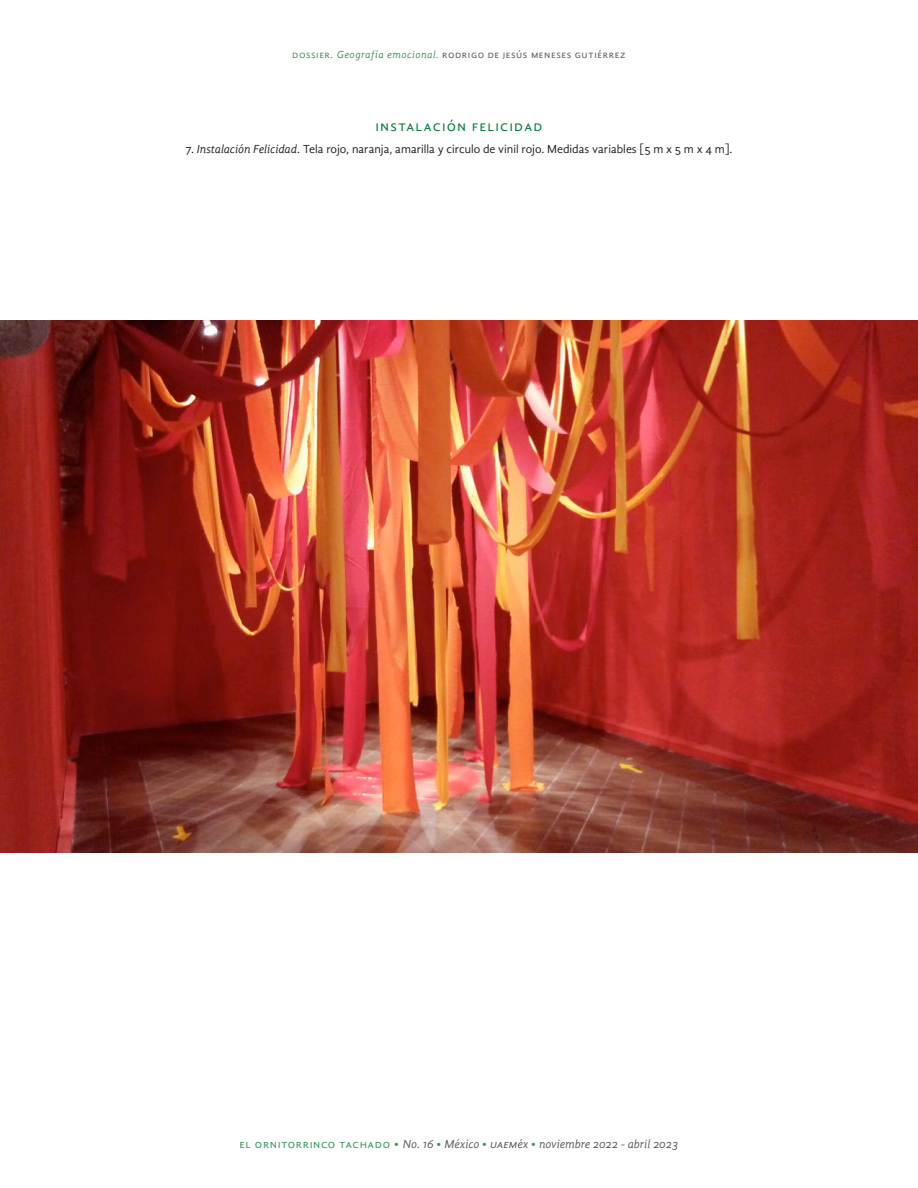
<style>
.page{position:relative;width:918px;height:1188px;background:#fff}
.page>*{position:absolute;margin:0;border:0;box-sizing:border-box;transform-origin:0 0}
.t1{font:15px "Gandhi Sans";letter-spacing:.075em;color:#007836}
.t2{font:12px "Gandhi Sans";color:#231f20}
.t3{font:italic 12px "Gandhi Sans";color:#57585a}
.t4{font:10.5px "Gandhi Sans";letter-spacing:.05em;color:#57585a}
.s1{color:#37935b}
.s2{font-style:italic;color:#37935b}
.s3{font-style:italic}
.s4{font-style:normal;color:#37935b}
</style>
<div class="page">
<img style="left:0;top:321px;width:918px;height:531px">
<p class="t4" style="left:292px;top:48px;width:335px"><span class="s1">Dossier.</span> <span class="s2">Geografía emocional.</span> Rodrigo de Jesús Meneses Gutiérrez</p>
<p class="t1" style="left:376px;top:118px;width:9px">INST</p>
<p class="t1" style="left:406px;top:118px;width:136px">ALACIÓN FELICIDAD</p>
<p class="t2" style="left:185px;top:142px;width:549px">7. <span class="s3">Instalación Felicidad</span>. Tela rojo, naranja, amarilla y circulo de vinil rojo. M edidas variables [5 m x 5 m x 4 m].</p>
<p class="t3" style="left:240px;top:1137px;width:440px"><span class="s4">el ornitorrinco tachad o •</span> No. 16 <span class="s4">•</span> México <span class="s4">•</span> uaeméx <span class="s4">•</span> noviembre 2022 - abril 2023</p>
</div>
